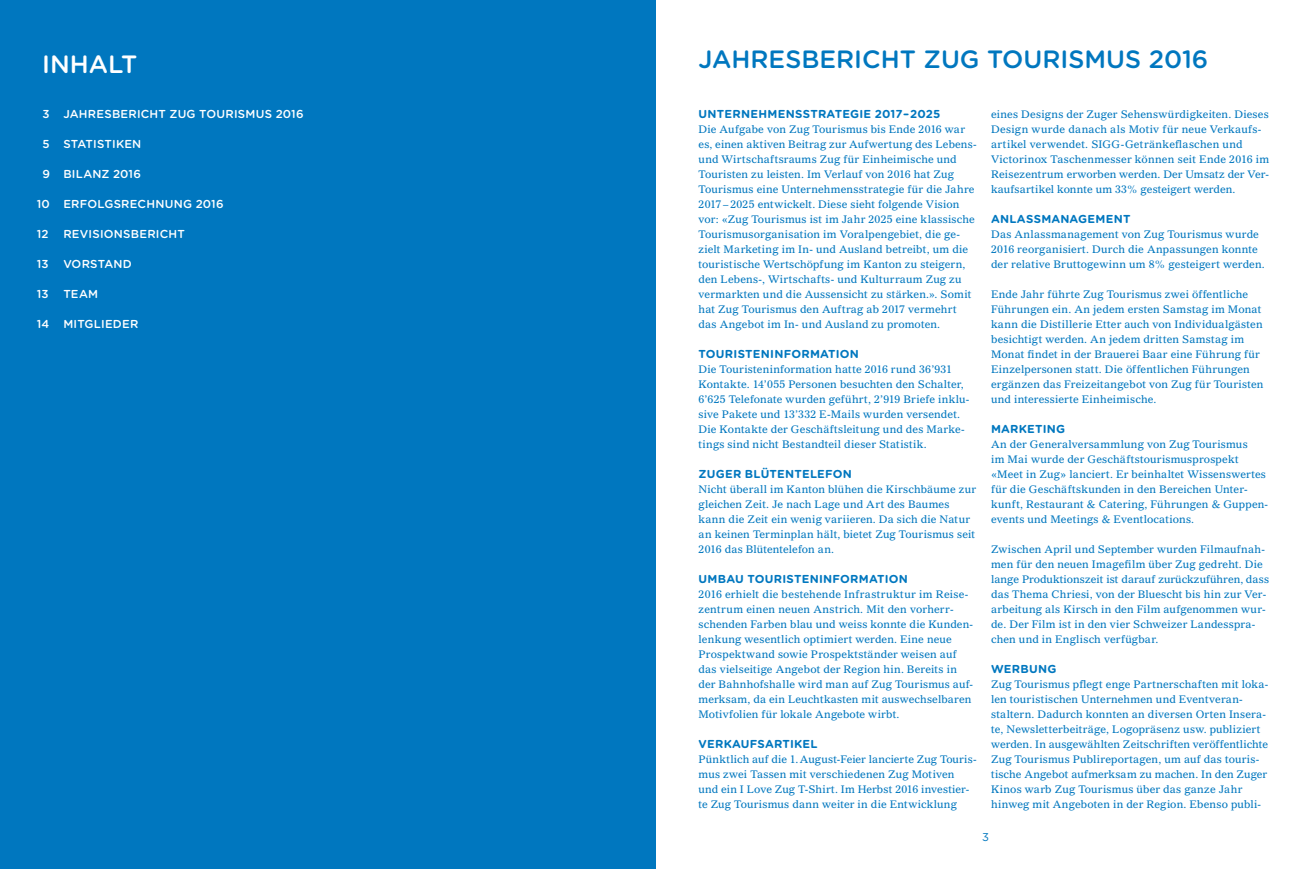
<style>
.page{position:relative;width:1312px;height:869px;background:#fff}
.page>*{position:absolute;margin:0;border:0;box-sizing:border-box;transform-origin:0 0}
.t1{font:500 25px "Gotham Rounded";color:#0077bf}
.t2{font:500 25px "Gotham Rounded";color:#fff}
.t3{font:700 11.5px "Gotham Rounded";letter-spacing:.025em;color:#0077bf}
.t4{font:500 11.5px "Gotham Rounded";letter-spacing:.02em;color:#fff}
.t5{font:11.25px "Gotham Rounded";color:#0077bf}
.t6{font:10.62px/15px "Gazette LH";letter-spacing:.01em;color:#0077bf}
</style>
<div class="page">
<div style="left:0;top:0;width:656px;height:868px;background:#0077bf"></div>
<h1 class="t2" style="left:42px;top:46px;width:97px">INHALT</h1>
<h1 class="t1" style="left:698px;top:41px;width:511px">JAHRESBERICHT ZUG TOURISMUS 2016</h1>
<p class="t3" style="left:698px;top:105px;width:243px">UNTERNEHMENSSTRATEGIE 2017–2025</p>
<p class="t6" style="left:698px;top:121px;width:280px">Die Aufgabe von Zug Tourismus bis Ende 2016 war es, einen aktiven Beitrag zur Aufwertung des Lebens&shy;und Wirtschaftsraums Zug für Einheimische und Touristen zu leisten. Im Verlauf von 2016 hat Zug Tourismus eine Unternehmensstrategie für die Jahre 2017 – 2025 entwickelt. Diese sieht folgende Vision vor: «Zug Tourismus ist im Jahr 2025 eine klassische Tourismusorganisation im Voralpengebiet, die ge&shy;zielt Marketing im In- und Ausland betreibt, um die touristische Wertschöpfung im Kanton zu steigern, den Lebens-, Wirtschafts- und Kulturraum Zug zu vermarkten und die Aussensicht zu stärken.». Somit hat Zug Tourismus den Auftrag ab 2017 vermehrt das Angebot im In- und Ausland zu promoten.</p>
<p class="t3" style="left:698px;top:345px;width:162px">TOURISTENINFORMATION</p>
<p class="t6" style="left:698px;top:361px;width:272px">Die Touristeninformation hatte 2016 rund 36’931<br>Kontakte. 14’055 Personen besuchten den Schalter, 6’625 Telefonate wurden geführt, 2’919 Briefe inklu&shy;sive Pakete und 13’332 E-Mails wurden versendet.<br>Die Kontakte der Geschäftsleitung und des Marke&shy;tings sind nicht Bestandteil dieser Statistik.</p>
<p class="t3" style="left:698px;top:465px;width:155px">ZUGER BLÜTENTELEFON</p>
<p class="t6" style="left:698px;top:481px;width:279px">Nicht überall im Kanton blühen die Kirschbäume zur gleichen Zeit. Je nach Lage und Art des Baumes kann die Zeit ein wenig variieren. Da sich die Natur an keinen Terminplan hält, bietet Zug Tourismus seit 2016 das Blütentelefon an.</p>
<p class="t3" style="left:698px;top:570px;width:211px">UMBAU TOURISTENINFORMATION</p>
<p class="t6" style="left:698px;top:586px;width:276px">2016 erhielt die bestehende Infrastruktur im Reise&shy;zentrum einen neuen Anstrich. Mit den vorherr&shy;schenden Farben blau und weiss konnte die Kunden&shy;lenkung wesentlich optimiert werden. Eine neue Prospektwand sowie Prospektständer weisen auf das vielseitige Angebot der Region hin. Bereits in der Bahnhofshalle wird man auf Zug Tourismus auf&shy;merksam, da ein Leuchtkasten mit auswechselbaren Motivfolien für lokale Angebote wirbt.</p>
<p class="t3" style="left:698px;top:735px;width:121px">VERKAUFSARTIKEL</p>
<p class="t6" style="left:698px;top:751px;width:280px">Pünktlich auf die 1. August-Feier lancierte Zug Touris&shy;mus zwei Tassen mit verschiedenen Zug Motiven und ein I Love Zug T-Shirt. Im Herbst 2016 investier&shy;te Zug Tourismus dann weiter in die Entwicklung</p>
<p class="t4" style="left:43px;top:105px;width:262px">3 JAHRESBERICHT ZUG TOURISMUS 2016</p>
<p class="t4" style="left:43px;top:135px;width:100px">5 STATISTIKEN</p>
<p class="t4" style="left:43px;top:165px;width:100px">9 BILANZ 2016</p>
<p class="t4" style="left:37px;top:195px;width:188px">10 ERFOLGSRECHNUNG 2016</p>
<p class="t4" style="left:37px;top:225px;width:13px">12</p>
<p class="t4" style="left:63px;top:225px;width:123px">REVISIONSBERICHT</p>
<p class="t4" style="left:37px;top:255px;width:13px">13</p>
<p class="t4" style="left:63px;top:255px;width:70px">VORSTAND</p>
<p class="t4" style="left:37px;top:285px;width:13px">13</p>
<p class="t4" style="left:63px;top:285px;width:36px">TEAM</p>
<p class="t4" style="left:37px;top:315px;width:103px">14 MITGLIEDER</p>
<p class="t6" style="left:990px;top:106px;width:280px">eines Designs der Zuger Sehenswürdigkeiten. Dieses Design wurde danach als Motiv für neue Verkaufs&shy;artikel verwendet. SIGG-Getränkeflaschen und Victorinox Taschenmesser können seit Ende 2016 im Reisezentrum erworben werden. Der Umsatz der Ver&shy;kaufsartikel konnte um 33% gesteigert werden.</p>
<p class="t3" style="left:990px;top:210px;width:141px">ANLASSMANAGEMENT</p>
<p class="t6" style="left:990px;top:226px;width:275px">Das Anlassmanagement von Zug Tourismus wurde<br>2016 reorganisiert. Durch die Anpassungen konnte der relative Bruttogewinn um 8% gesteigert werden.</p>
<p class="t6" style="left:990px;top:286px;width:274px">Ende Jahr führte Zug Tourismus zwei öffentliche Führungen ein. An jedem ersten Samstag im Monat kann die Distillerie Etter auch von Individualgästen besichtigt werden. An jedem dritten Samstag im Monat findet in der Brauerei Baar eine Führung für Einzelpersonen statt. Die öffentlichen Führungen ergänzen das Freizeitangebot von Zug für Touristen und interessierte Einheimische.</p>
<p class="t3" style="left:990px;top:420px;width:76px">MARKETING</p>
<p class="t6" style="left:990px;top:436px;width:278px">An der Generalversammlung von Zug Tourismus<br>im Mai wurde der Geschäftstourismusprospekt «Meet in Zug» lanciert. Er beinhaltet Wissenswertes für die Geschäftskunden in den Bereichen Unter&shy;kunft, Restaurant &amp; Catering, Führungen &amp; Guppen&shy;events und Meetings &amp; Eventlocations.</p>
<p class="t6" style="left:990px;top:541px;width:280px">Zwischen April und September wurden Filmaufnah&shy;men für den neuen Imagefilm über Zug gedreht. Die lange Produktionszeit ist darauf zurückzuführen, dass das Thema Chriesi, von der Bluescht bis hin zur Ver&shy;arbeitung als Kirsch in den Film aufgenommen wur&shy;de. Der Film ist in den vier Schweizer Landesspra&shy;chen und in Englisch verfügbar.</p>
<p class="t3" style="left:990px;top:660px;width:67px">WERBUNG</p>
<p class="t6" style="left:990px;top:676px;width:279px">Zug Tourismus pflegt enge Partnerschaften mit loka&shy;len touristischen Unternehmen und Eventveran&shy;staltern. Dadurch konnten an diversen Orten Insera&shy;te, Newsletterbeiträge, Logopräsenz usw. publiziert werden. In ausgewählten Zeitschriften veröffentlichte Zug Tourismus Publireportagen, um auf das touris&shy;tische Angebot aufmerksam zu machen. In den Zuger Kinos warb Zug Tourismus über das ganze Jahr hinweg mit Angeboten in der Region. Ebenso publi-</p>
<p class="t5" style="left:982px;top:828px;width:8px">3</p>
</div>
